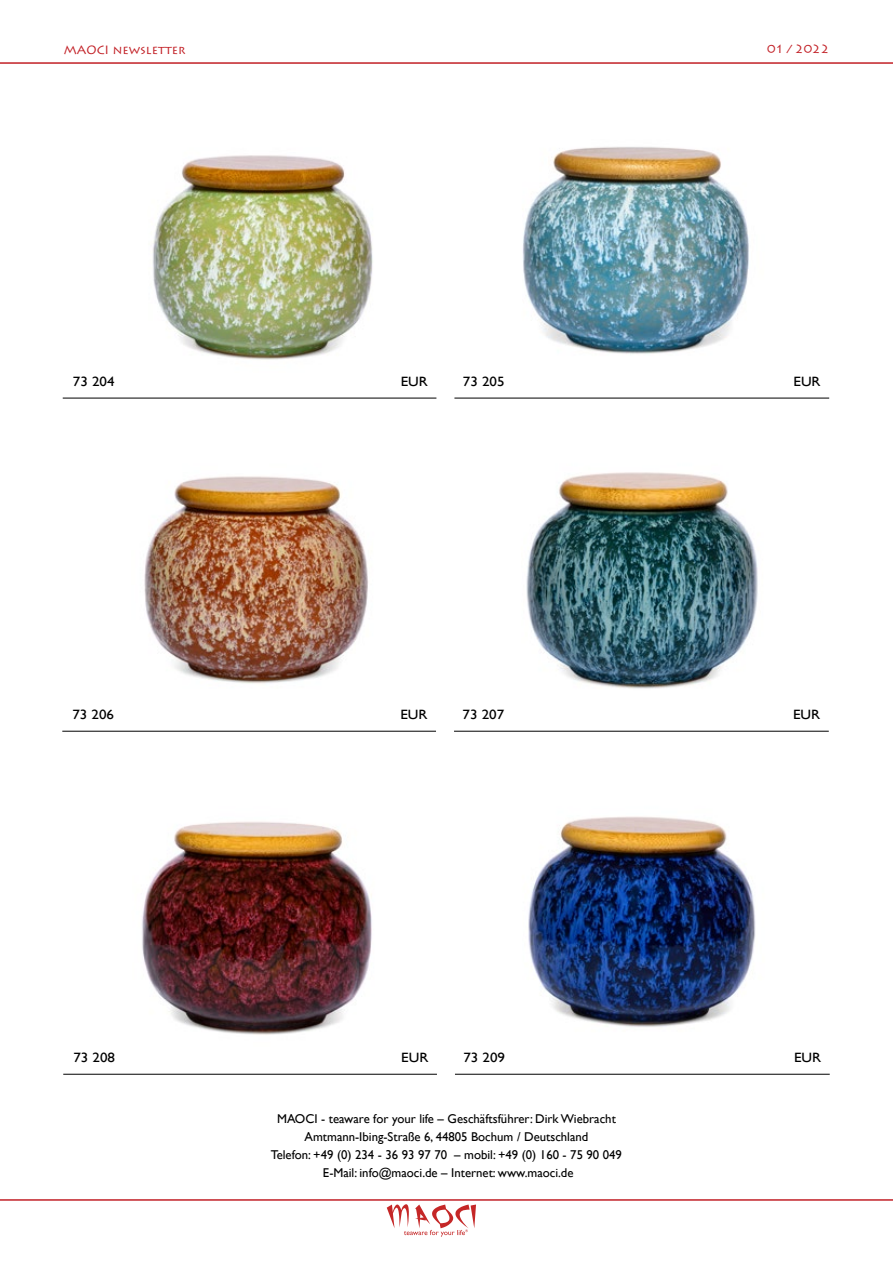
<style>
.page{position:relative;width:893px;height:1263px;background:#fff}
.page>*{position:absolute;margin:0;border:0;box-sizing:border-box;transform-origin:0 0}
.t1{font:13.5px "Gill Sans";color:#000;scale:1.11 1}
.t2{font:12.75px/18px "Gill Sans";color:#000;text-align:center}
.t3{font:12px "Lithos Pro";color:#c22026}
</style>
<div class="page">
<hr style="left:0;top:1199px;width:893px;height:2px;background:#c22026">
<hr style="left:0;top:62px;width:893px;height:2px;background:#c22026">
<svg style="left:387px;top:1204px;width:89px;height:33px"></svg>
<img style="left:64px;top:476px;width:372px;height:255px">
<hr style="left:62px;top:731px;width:374px;height:1px;background:#000">
<img style="left:454px;top:472px;width:374px;height:259px">
<hr style="left:454px;top:731px;width:375px;height:1px;background:#000">
<img style="left:64px;top:155px;width:372px;height:243px">
<hr style="left:63px;top:398px;width:373px;height:1px;background:#000">
<img style="left:455px;top:147px;width:374px;height:251px">
<hr style="left:454px;top:398px;width:375px;height:1px;background:#000">
<img style="left:65px;top:822px;width:372px;height:252px">
<hr style="left:63px;top:1074px;width:374px;height:1px;background:#000">
<img style="left:455px;top:816px;width:374px;height:258px">
<hr style="left:455px;top:1074px;width:375px;height:1px;background:#000">
<p class="t3" style="left:64px;top:42px;width:123px">MAOCI newsletter</p>
<p class="t3" style="left:767px;top:42px;width:64px">01 / 2022</p>
<p class="t1" style="left:73px;top:374px;width:39px">73 204</p>
<p class="t1" style="left:401px;top:374px;width:26px">EUR</p>
<p class="t1" style="left:463px;top:374px;width:39px">73 205</p>
<p class="t1" style="left:793px;top:374px;width:26px">EUR</p>
<p class="t1" style="left:72px;top:707px;width:39px">73 206</p>
<p class="t1" style="left:400px;top:707px;width:26px">EUR</p>
<p class="t1" style="left:462px;top:707px;width:39px">73 207</p>
<p class="t1" style="left:793px;top:707px;width:26px">EUR</p>
<p class="t1" style="left:73px;top:1050px;width:39px">73 208</p>
<p class="t1" style="left:401px;top:1050px;width:26px">EUR</p>
<p class="t1" style="left:463px;top:1050px;width:39px">73 209</p>
<p class="t1" style="left:794px;top:1050px;width:26px">EUR</p>
<p class="t2" style="left:271px;top:1110px;width:353px">MAOCI - teaware for your life – Geschäftsführer: Dirk Wiebracht Amtmann-Ibing-Straße 6, 44805 Bochum / Deutschland<br>Telefon: +49 (0) 234 - 36 93 97 70 – mobil: +49 (0) 160 - 75 90 049<br>E-Mail: info@maoci.de – Internet: www.maoci.de</p>
</div>
